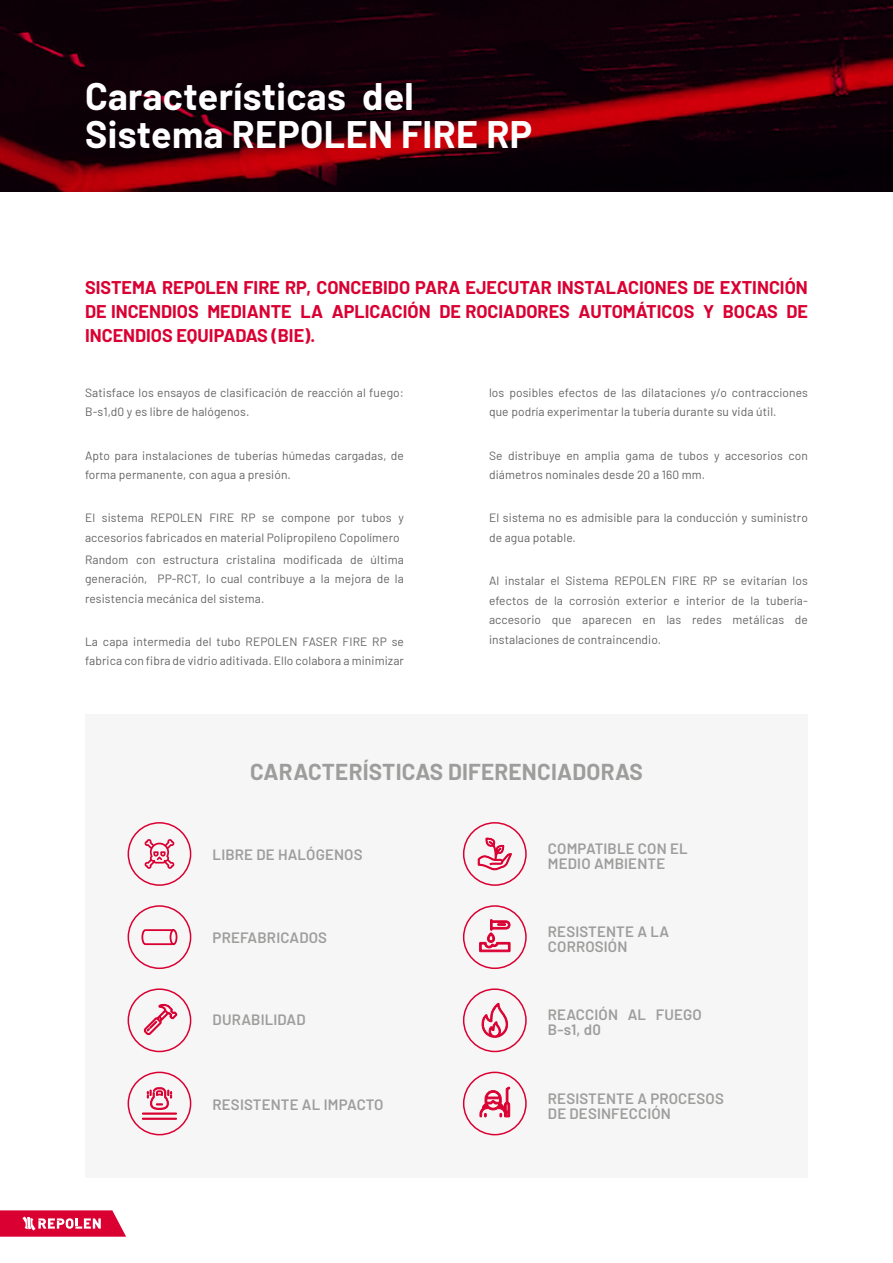
<style>
.page{position:relative;width:893px;height:1263px;background:#fff}
.page>*{position:absolute;margin:0;border:0;box-sizing:border-box;transform-origin:0 0}
.t1{font:700 37.5px/37.5px "Barlow";letter-spacing:.01em;color:#fff}
.t2{font:700 22.5px "Barlow";letter-spacing:.01em;color:#9d9d9c}
.t3{font:700 18px/24px "Barlow";color:#da0032;text-align:justify}
.t4{font:600 15px/15px "Barlow";letter-spacing:.01em;color:#9d9d9c}
.t5{font:12px/19.5px "Barlow";letter-spacing:.01em;color:#646363}
</style>
<div class="page">
<svg style="left:0;top:1210px;width:126px;height:27px;background:#e1355c"></svg>
<svg style="left:0;top:0;width:893px;height:191px;background:#250007"></svg>
<div style="left:85px;top:714px;width:723px;height:464px;background:#f6f6f6"></div>
<div style="left:128px;top:822px;width:63px;height:64px;border:2px solid #da0032;border-radius:50%"></div>
<svg style="left:145px;top:839px;width:29px;height:30px"></svg>
<div style="left:128px;top:905px;width:63px;height:64px;border:2px solid #da0032;border-radius:50%"></div>
<svg style="left:141px;top:929px;width:37px;height:17px"></svg>
<div style="left:128px;top:988px;width:63px;height:64px;border:2px solid #da0032;border-radius:50%"></div>
<svg style="left:143px;top:1003px;width:35px;height:33px"></svg>
<div style="left:463px;top:822px;width:64px;height:64px;border:2px solid #da0032;border-radius:50%"></div>
<svg style="left:477px;top:822px;width:35px;height:63px"></svg>
<div style="left:463px;top:905px;width:64px;height:64px;border:2px solid #da0032;border-radius:50%"></div>
<svg style="left:479px;top:919px;width:31px;height:33px"></svg>
<div style="left:463px;top:988px;width:64px;height:64px;border:2px solid #da0032;border-radius:50%"></div>
<svg style="left:482px;top:1003px;width:26px;height:50px"></svg>
<div style="left:463px;top:1071px;width:64px;height:64px;border:2px solid #da0032;border-radius:50%"></div>
<svg style="left:480px;top:1087px;width:30px;height:30px"></svg>
<div style="left:128px;top:1071px;width:63px;height:64px;border:2px solid #da0032;border-radius:50%"></div>
<svg style="left:142px;top:1087px;width:35px;height:33px"></svg>
<h1 class="t1" style="left:85px;top:75px;width:449px">Características del<br>Sistema REPOLEN FIRE RP</h1>
<h3 class="t3" style="left:85px;top:275px;width:724px">SISTEMA REPOLEN FIRE RP, CONCEBIDO PARA EJECUTAR INSTALACIONES DE EXTINCIÓN DE INCENDIOS MEDIANTE LA APLICACIÓN DE ROCIADORES AUTOMÁTICOS Y BOCAS DE INCENDIOS EQUIPADAS (BIE).</h3>
<p class="t5" style="left:85px;top:382px;width:320px">Satisface los ensayos de clasificación de reacción al fuego:<br>B-s1,d0 y es libre de halógenos.</p>
<p class="t5" style="left:85px;top:445px;width:320px">Apto para instalaciones de tuberías húmedas cargadas, de forma permanente, con agua a presión.</p>
<p class="t5" style="left:85px;top:507px;width:320px">El sistema REPOLEN FIRE RP se compone por tubos y accesorios fabricados en material Polipropileno Copolímero</p>
<p class="t5" style="left:85px;top:549px;width:320px;text-align:justify">Random con estructura cristalina modificada de última generación, PP-RCT, lo cual contribuye a la mejora de la resistencia mecánica del sistema.</p>
<p class="t5" style="left:85px;top:631px;width:320px">La capa intermedia del tubo REPOLEN FASER FIRE RP se fabrica con fibra de vidrio aditivada. Ello colabora a minimizar</p>
<p class="t5" style="left:489px;top:382px;width:320px">los posibles efectos de las dilataciones y/o contracciones que podría experimentar la tubería durante su vida útil.</p>
<p class="t5" style="left:489px;top:445px;width:320px">Se distribuye en amplia gama de tubos y accesorios con diámetros nominales desde 20 a 160 mm.</p>
<p class="t5" style="left:489px;top:507px;width:320px">El sistema no es admisible para la conducción y suministro de agua potable.</p>
<p class="t5" style="left:489px;top:570px;width:320px;text-align:justify">Al instalar el Sistema REPOLEN FIRE RP se evitarían los efectos de la corrosión exterior e interior de la tubería&shy;accesorio que aparecen en las redes metálicas de instalaciones de contraincendio.</p>
<h2 class="t2" style="left:250px;top:755px;width:394px">CARACTERÍSTICAS DIFERENCIADORAS</h2>
<p class="t4" style="left:213px;top:846px;width:152px">LIBRE DE HALÓGENOS</p>
<p class="t4" style="left:548px;top:840px;width:141px">COMPATIBLE CON EL<br>MEDIO AMBIENTE</p>
<p class="t4" style="left:213px;top:929px;width:116px">PREFABRICADOS</p>
<p class="t4" style="left:213px;top:1011px;width:95px">DURABILIDAD</p>
<p class="t4" style="left:213px;top:1095px;width:172px">RESISTENTE AL IMPACTO</p>
<p class="t4" style="left:548px;top:923px;width:123px">RESISTENTE A LA<br>CORROSIÓN</p>
<p class="t4" style="left:548px;top:1006px;width:155px">REACCIÓN AL FUEGO<br>B-s1, d0</p>
<p class="t4" style="left:548px;top:1089px;width:177px">RESISTENTE A PROCESOS<br>DE DESINFECCIÓN</p>
</div>
